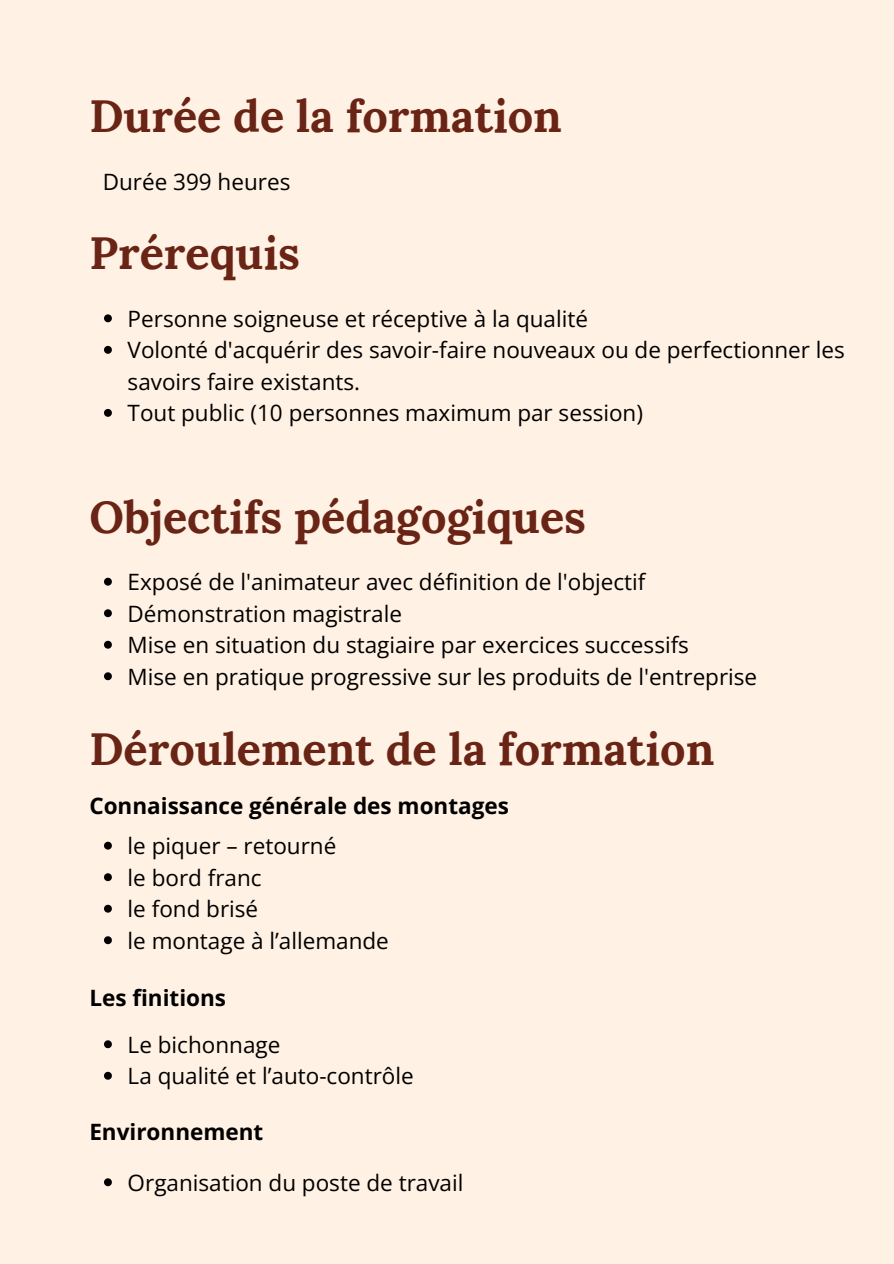
<style>
.page{position:relative;width:894px;height:1264px;background:#fff}
.page>*{position:absolute;margin:0;border:0;box-sizing:border-box;transform-origin:0 0}
.t1{font:700 45px "Lora";color:#692415}
.t2{font:22.5px/31.5px "Open Sans";color:#000}
.t3{font:700 22.5px "Open Sans";color:#000}
</style>
<div class="page">
<div style="left:0;top:0;width:893px;height:1263px;background:#fff1e3"></div>
<svg style="left:104px;top:314px;width:8px;height:8px"></svg>
<svg style="left:104px;top:346px;width:8px;height:8px"></svg>
<svg style="left:104px;top:409px;width:8px;height:8px"></svg>
<svg style="left:104px;top:577px;width:8px;height:8px"></svg>
<svg style="left:104px;top:609px;width:8px;height:8px"></svg>
<svg style="left:104px;top:640px;width:8px;height:8px"></svg>
<svg style="left:104px;top:672px;width:8px;height:8px"></svg>
<svg style="left:104px;top:841px;width:8px;height:8px"></svg>
<svg style="left:104px;top:873px;width:8px;height:8px"></svg>
<svg style="left:104px;top:904px;width:8px;height:8px"></svg>
<svg style="left:104px;top:936px;width:8px;height:8px"></svg>
<svg style="left:104px;top:1040px;width:8px;height:8px"></svg>
<svg style="left:104px;top:1071px;width:8px;height:8px"></svg>
<svg style="left:104px;top:1178px;width:8px;height:8px"></svg>
<h1 class="t1" style="left:89px;top:87px;width:474px">Durée de la formation</h1>
<p class="t2" style="left:103px;top:165px;width:189px">Durée 399 heures</p>
<p class="t1" style="left:89px;top:224px;width:212px">Prérequis</p>
<p class="t2" style="left:128px;top:302px;width:462px">Personne soigneuse et réceptive à la qualité</p>
<h1 class="t2" style="left:128px;top:334px;width:718px">Volonté d'acquérir des savoir-faire nouveaux ou de perfectionner les savoirs faire existants.</h1>
<p class="t2" style="left:128px;top:397px;width:517px">Tout public (10 personnes maximum par session)</p>
<h1 class="t1" style="left:89px;top:487px;width:498px">Objectifs pédagogiques</h1>
<p class="t2" style="left:128px;top:565px;width:519px">Exposé de l'animateur avec définition de l'objectif</p>
<p class="t2" style="left:128px;top:597px;width:276px">Démonstration magistrale</p>
<p class="t2" style="left:128px;top:628px;width:562px">Mise en situation du stagiaire par exercices successifs</p>
<h1 class="t2" style="left:128px;top:660px;width:631px">Mise en pratique progressive sur les produits de l'entreprise</h1>
<p class="t1" style="left:89px;top:719px;width:626px">Déroulement de la formation</p>
<p class="t3" style="left:89px;top:790px;width:421px">Connaissance générale des montages</p>
<h2 class="t2" style="left:128px;top:829px;width:210px">le piquer – retourné</h2>
<p class="t2" style="left:128px;top:861px;width:135px">le bord franc</p>
<p class="t2" style="left:128px;top:892px;width:132px">le fond brisé</p>
<p class="t2" style="left:128px;top:924px;width:263px">le montage à l’allemande</p>
<h2 class="t3" style="left:89px;top:982px;width:138px">Les finitions</h2>
<p class="t2" style="left:128px;top:1028px;width:154px">Le bichonnage</p>
<h2 class="t2" style="left:128px;top:1059px;width:287px">La qualité et l’auto-contrôle</h2>
<p class="t3" style="left:89px;top:1115px;width:175px">Environnement</p>
<p class="t2" style="left:128px;top:1166px;width:337px">Organisation du poste de travail</p>
</div>
